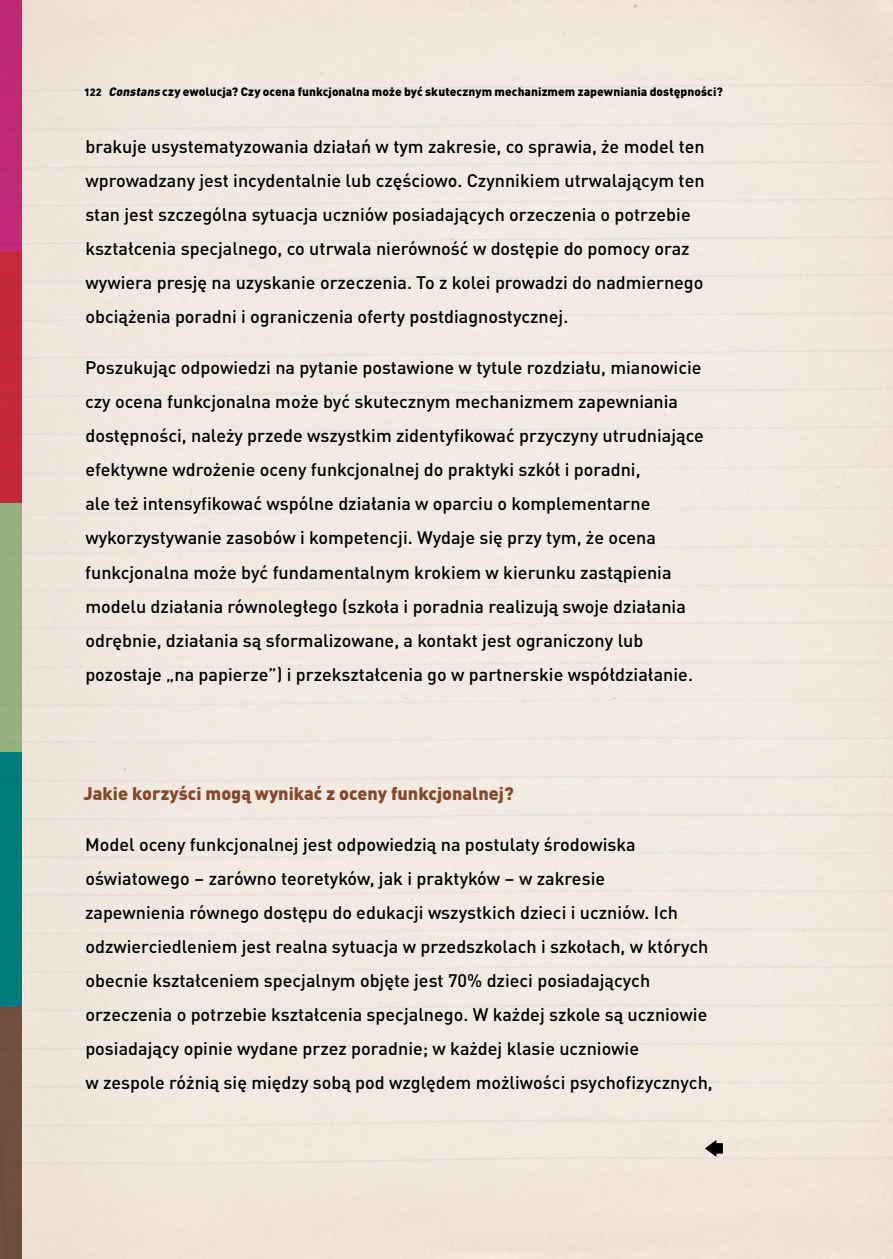
<style>
.page{position:relative;width:893px;height:1259px;background:#fff}
.page>*{position:absolute;margin:0;border:0;box-sizing:border-box;transform-origin:0 0}
.t1{font:500 18px/34px "DIN Pro Pl";color:#000}
.t2{font:900 18px "DIN Pro";color:#84482d}
.t3{font:900 12px "DIN Pro";letter-spacing:.005em;color:#000}
.s1{font-size:10.5px}
.s2{font-style:italic}
</style>
<div class="page">
<div style="left:21px;top:0;width:872px;height:1259px;background:#f2e9df"></div>
<img style="left:701px;top:1134px;width:30px;height:29px">
<div style="left:0;top:0;width:21px;height:252px;background:#c02877"></div>
<div style="left:0;top:252px;width:21px;height:251px;background:#c22a37"></div>
<div style="left:0;top:503px;width:21px;height:252px;background:#96b07d"></div>
<div style="left:0;top:752px;width:21px;height:255px;background:#007c7e"></div>
<div style="left:0;top:1007px;width:21px;height:252px;background:#704f3e"></div>
<p class="t3" style="left:84px;top:84px;width:640px"><span class="s1">122</span> <span class="s2">Constans</span> czy ewolucja? Czy ocena funkcjonalna może być skutecznym mechanizmem zapewniania dostępności?</p>
<p class="t1" style="left:85px;top:128px;width:621px">brakuje usystematyzowania działań w tym zakresie, co sprawia, że model ten wprowadzany jest incydentalnie lub częściowo. Czynnikiem utrwalającym ten stan jest szczególna sytuacja uczniów posiadających orzeczenia o potrzebie kształcenia specjalnego, co utrwala nierówność w dostępie do pomocy oraz wywiera presję na uzyskanie orzeczenia. To z kolei prowadzi do nadmiernego obciążenia poradni i ograniczenia oferty postdiagnostycznej.</p>
<p class="t1" style="left:85px;top:350px;width:620px">Poszukując odpowiedzi na pytanie postawione w tytule rozdziału, mianowicie czy ocena funkcjonalna może być skutecznym mechanizmem zapewniania dostępności, należy przede wszystkim zidentyfikować przyczyny utrudniające efektywne wdrożenie oceny funkcjonalnej do praktyki szkół i poradni,<br>ale też intensyfikować wspólne działania w oparciu o komplementarne wykorzystywanie zasobów i kompetencji. Wydaje się przy tym, że ocena funkcjonalna może być fundamentalnym krokiem w kierunku zastąpienia modelu działania równoległego (szkoła i poradnia realizują swoje działania odrębnie, działania są sformalizowane, a kontakt jest ograniczony lub pozostaje „na papierze”) i przekształcenia go w partnerskie współdziałanie.</p>
<p class="t2" style="left:84px;top:781px;width:432px">Jakie korzyści mogą wynikać z oceny funkcjonalnej?</p>
<p class="t1" style="left:85px;top:826px;width:629px">Model oceny funkcjonalnej jest odpowiedzią na postulaty środowiska oświatowego – zarówno teoretyków, jak i praktyków – w zakresie<br>zapewnienia równego dostępu do edukacji wszystkich dzieci i uczniów. Ich odzwierciedleniem jest realna sytuacja w przedszkolach i szkołach, w których obecnie kształceniem specjalnym objęte jest 70% dzieci posiadających orzeczenia o potrzebie kształcenia specjalnego. W każdej szkole są uczniowie posiadający opinie wydane przez poradnie; w każdej klasie uczniowie<br>w zespole różnią się między sobą pod względem możliwości psychofizycznych,</p>
</div>
